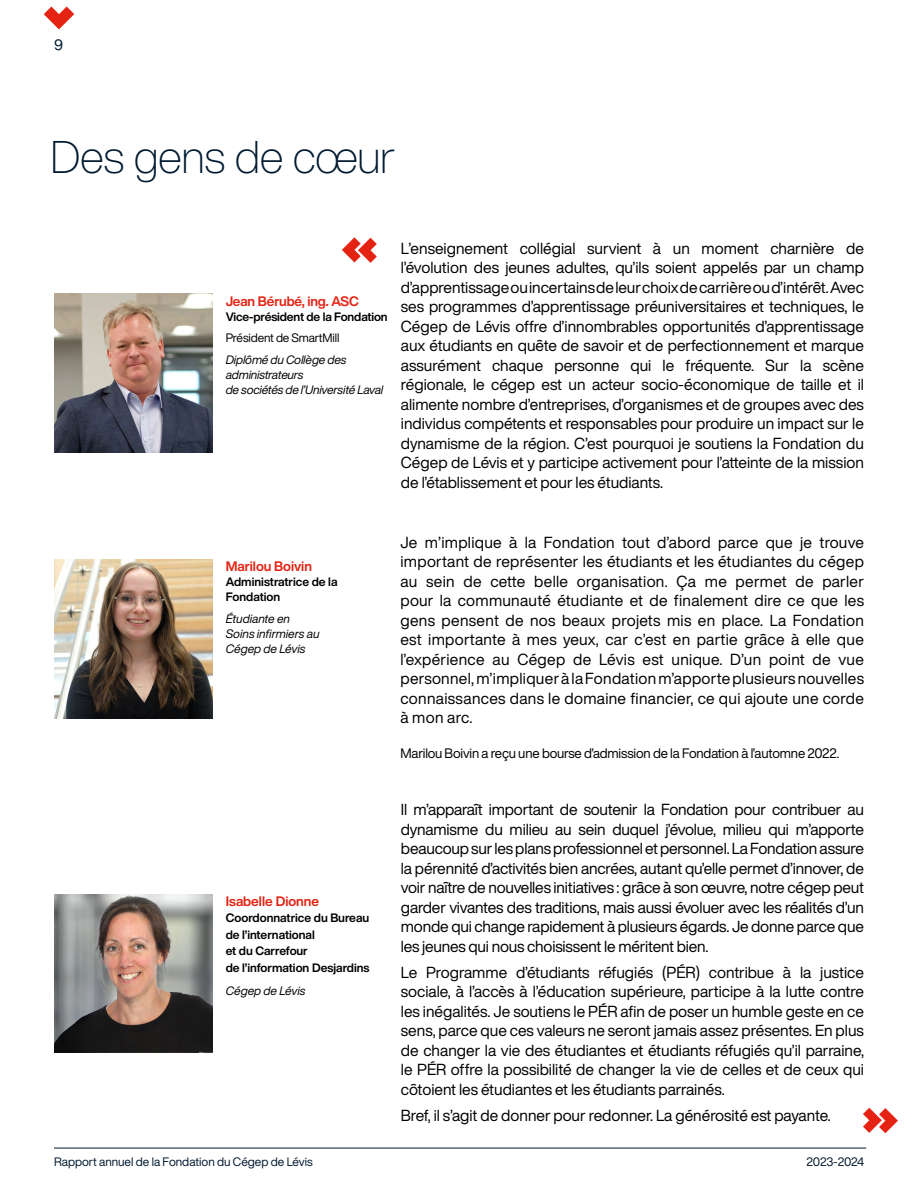
<style>
.page{position:relative;width:918px;height:1188px;background:#fff}
.page>*{position:absolute;margin:0;border:0;box-sizing:border-box;transform-origin:0 0}
.t1{font:300 expanded 45px "Helvetica Now Display";letter-spacing:-.01em;color:#001930}
.t2{font:15.75px/19.5px "CL Helvetica Now Display Regular";color:#000;text-align:justify}
.t3{font:15px "CL Helvetica Now Display Regular";color:#001930}
.t4{font:13.5px "CL Helvetica Now Display Regular";letter-spacing:-.01em;color:#000}
.t5{font:13.5px "CL Helvetica Now Display Bd";color:#e42313}
.t6{font:12px/16.5px "CL Helvetica Now Display Bd";color:#000}
.t7{font:12px/15px "CL Helvetica Now Display Italic";letter-spacing:-.01em;color:#000}
.t8{font:12px "CL Helvetica Now Display Regular";color:#001930}
.t9{font:12px "CL Helvetica Now Display Regular";letter-spacing:-.01em;color:#000}
.t10{font:12px "CL Helvetica Now Display Regular";letter-spacing:-.02em;color:#001930}
</style>
<div class="page">
<img style="left:54px;top:294px;width:159px;height:159px">
<img style="left:54px;top:559px;width:159px;height:159px">
<img style="left:54px;top:894px;width:159px;height:159px">
<svg style="left:342px;top:237px;width:35px;height:26px"></svg>
<svg style="left:863px;top:1108px;width:35px;height:25px"></svg>
<hr style="left:54px;top:1148px;width:812px;height:1px;background:#001930">
<svg style="left:44px;top:6px;width:30px;height:23px"></svg>
<p class="t3" style="left:54px;top:34px;width:11px">9</p>
<h1 class="t1" style="left:50px;top:127px;width:347px">Des gens de cœur</h1>
<p class="t5" style="left:226px;top:292px;width:135px">Jean Bérubé, ing. ASC</p>
<p class="t6" style="left:226px;top:308px;width:164px">Vice-président de la Fondation</p>
<p class="t9" style="left:226px;top:330px;width:115px">Président de SmartMill</p>
<p class="t7" style="left:226px;top:352px;width:159px">Diplômé du Collège des administrateurs<br>de sociétés de l’Université Laval</p>
<p class="t2" style="left:401px;top:238px;width:465px">L’enseignement collégial survient à un moment charnière de l’évolution des jeunes adultes, qu’ils soient appelés par un champ d’apprentissage ou incertains de leur choix de carrière ou d’intérêt. Avec ses programmes d’apprentissage préuniversitaires et techniques, le Cégep de Lévis offre d’innombrables opportunités d’apprentissage aux étudiants en quête de savoir et de perfectionnement et marque assurément chaque personne qui le fréquente. Sur la scène régionale, le cégep est un acteur socio-économique de taille et il alimente nombre d’entreprises, d’organismes et de groupes avec des individus compétents et responsables pour produire un impact sur le dynamisme de la région. C’est pourquoi je soutiens la Fondation du Cégep de Lévis et y participe activement pour l’atteinte de la mission de l’établissement et pour les étudiants.</p>
<p class="t5" style="left:226px;top:557px;width:88px">Marilou Boivin</p>
<p class="t6" style="left:226px;top:574px;width:113px;line-height:15px">Administratrice de la<br>Fondation</p>
<p class="t7" style="left:226px;top:611px;width:95px">Étudiante en<br>Soins infirmiers au<br>Cégep de Lévis</p>
<p class="t5" style="left:226px;top:892px;width:95px">Isabelle Dionne</p>
<p class="t6" style="left:226px;top:910px;width:145px">Coordonnatrice du Bureau de l’international<br>et du Carrefour<br>de l’information Desjardins</p>
<p class="t7" style="left:226px;top:983px;width:81px">Cégep de Lévis</p>
<p class="t2" style="left:400px;top:532px;width:465px">Je m’implique à la Fondation tout d’abord parce que je trouve important de représenter les étudiants et les étudiantes du cégep au sein de cette belle organisation. Ça me permet de parler pour la communauté étudiante et de finalement dire ce que les gens pensent de nos beaux projets mis en place. La Fondation est importante à mes yeux, car c’est en partie grâce à elle que l’expérience au Cégep de Lévis est unique. D’un point de vue personnel, m’impliquer à la Fondation m’apporte plusieurs nouvelles connaissances dans le domaine financier, ce qui ajoute une corde à mon arc.</p>
<p class="t4" style="left:400px;top:743px;width:440px">Marilou Boivin a reçu une bourse d’admission de la Fondation à l’automne 2022.</p>
<p class="t2" style="left:401px;top:800px;width:465px">Il m’apparaît important de soutenir la Fondation pour contribuer au dynamisme du milieu au sein duquel j’évolue, milieu qui m’apporte beaucoup sur les plans professionnel et personnel. La Fondation assure la pérennité d’activités bien ancrées, autant qu’elle permet d’innover, de voir naître de nouvelles initiatives : grâce à son œuvre, notre cégep peut garder vivantes des traditions, mais aussi évoluer avec les réalités d’un monde qui change rapidement à plusieurs égards. Je donne parce que les jeunes qui nous choisissent le méritent bien.</p>
<p class="t2" style="left:401px;top:962px;width:465px">Le Programme d’étudiants réfugiés (PÉR) contribue à la justice sociale, à l’accès à l’éducation supérieure, participe à la lutte contre les inégalités. Je soutiens le PÉR afin de poser un humble geste en ce sens, parce que ces valeurs ne seront jamais assez présentes. En plus de changer la vie des étudiantes et étudiants réfugiés qu’il parraine, le PÉR offre la possibilité de changer la vie de celles et de ceux qui côtoient les étudiantes et les étudiants parrainés.</p>
<p class="t2" style="left:401px;top:1106px;width:431px">Bref, il s’agit de donner pour redonner. La générosité est payante.</p>
<p class="t8" style="left:54px;top:1154px;width:260px">Rapport annuel de la Fondation du Cégep de Lévis</p>
<p class="t10" style="left:807px;top:1154px;width:59px">2023-2024</p>
</div>
